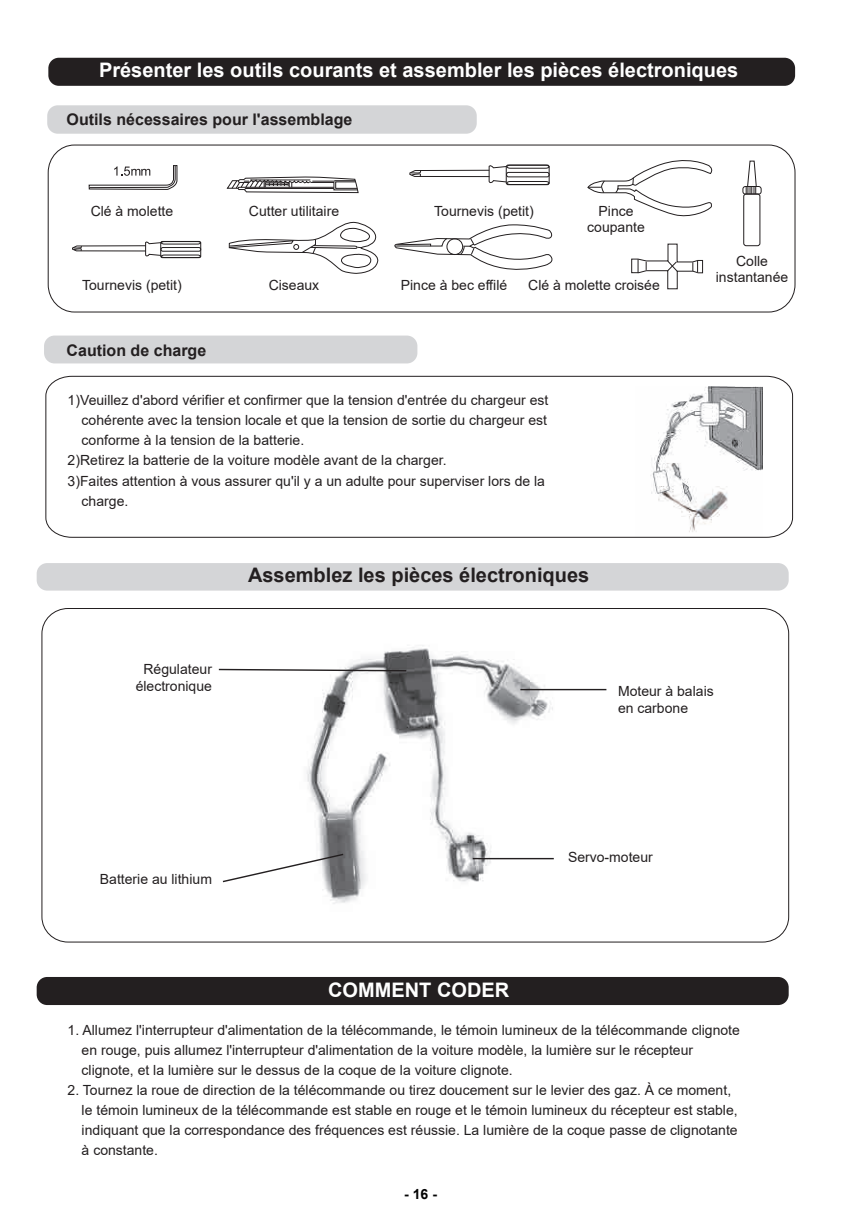
<style>
.page{position:relative;width:842px;height:1225px;background:#fff}
.page>*{position:absolute;margin:0;border:0;box-sizing:border-box;transform-origin:0 0}
.t1{font:700 20px "Arial";color:#fff}
.t2{font:700 20px "Arial";color:#231f20}
.t3{font:700 16px "Arial";color:#231f20}
.t4{font:14px/20px "Arial";color:#231f20}
.t5{font:700 14px "Arial";color:#030303}
</style>
<div class="page">
<img style="left:306px;top:645px;width:248px;height:259px">
<div style="left:37px;top:563px;width:752px;height:27px;background:#d4d5d7;border-radius:11px"></div>
<div style="left:37px;top:977px;width:752px;height:28px;background:#231f20;border-radius:11px"></div>
<hr style="left:473px;top:858px;width:81px;height:1px;background:#231f20">
<svg style="left:218px;top:668px;width:190px;height:4px"></svg>
<svg style="left:222px;top:852px;width:123px;height:31px"></svg>
<hr style="left:520px;top:689px;width:86px;height:1px;background:#231f20">
<div style="left:48px;top:58px;width:747px;height:28px;background:#231f20;border-radius:11px"></div>
<div style="left:47px;top:105px;width:430px;height:29px;background:#d4d5d7;border-radius:11px"></div>
<div style="left:48px;top:144px;width:747px;height:168px;border:1px solid #231f20;border-radius:27px"></div>
<div style="left:44px;top:335px;width:373px;height:28px;background:#d4d5d7;border-radius:11px"></div>
<svg style="left:72px;top:241px;width:130px;height:17px"></svg>
<svg style="left:226px;top:176px;width:133px;height:18px"></svg>
<svg style="left:228px;top:221px;width:151px;height:53px"></svg>
<svg style="left:394px;top:224px;width:159px;height:46px"></svg>
<svg style="left:631px;top:243px;width:72px;height:47px"></svg>
<svg style="left:409px;top:164px;width:141px;height:21px"></svg>
<svg style="left:587px;top:160px;width:126px;height:57px"></svg>
<div style="left:743px;top:193px;width:17px;height:53px;border:1px solid #231f20;border-radius:2px"></div>
<div style="left:742px;top:186px;width:20px;height:9px;border:1px solid #231f20;border-radius:3px"></div>
<svg style="left:746px;top:160px;width:11px;height:34px"></svg>
<svg style="left:88px;top:165px;width:90px;height:25px"></svg>
<svg style="left:45px;top:375px;width:748px;height:163px"></svg>
<h1 class="t1" style="left:99px;top:56px;width:641px">Présenter les outils courants et assembler les pièces électroniques</h1>
<p class="t3" style="left:67px;top:109px;width:287px">Outils nécessaires pour l'assemblage</p>
<p class="t4" style="left:91px;top:201px;width:84px">Clé à molette</p>
<p class="t4" style="left:249px;top:201px;width:92px">Cutter utilitaire</p>
<p class="t4" style="left:434px;top:201px;width:101px">Tournevis (petit)</p>
<p class="t4" style="left:587px;top:202px;width:59px;line-height:16.8px;text-align:center">Pince coupante</p>
<p class="t4" style="left:82px;top:275px;width:101px">Tournevis (petit)</p>
<p class="t4" style="left:269px;top:275px;width:52px">Ciseaux</p>
<p class="t4" style="left:401px;top:275px;width:108px">Pince à bec effilé</p>
<p class="t4" style="left:528px;top:275px;width:133px">Clé à molette croisée</p>
<p class="t3" style="left:67px;top:339px;width:141px">Caution de charge</p>
<p class="t4" style="left:68px;top:390px;width:482px">1)Veuillez d'abord vérifier et confirmer que la tension d'entrée du chargeur est</p>
<p class="t4" style="left:82px;top:410px;width:467px">cohérente avec la tension locale et que la tension de sortie du chargeur est</p>
<p class="t4" style="left:82px;top:430px;width:224px">conforme à la tension de la batterie.</p>
<p class="t4" style="left:68px;top:450px;width:380px">2)Retirez la batterie de la voiture modèle avant de la charger.</p>
<p class="t4" style="left:68px;top:470px;width:479px">3)Faites attention à vous assurer qu'il y a un adulte pour superviser lors de la</p>
<p class="t4" style="left:82px;top:490px;width:48px">charge.</p>
<h1 class="t2" style="left:248px;top:561px;width:343px">Assemblez les pièces électroniques</h1>
<p class="t4" style="left:716px;top:252px;width:74px;line-height:16.8px;text-align:center">Colle instantanée</p>
<p class="t4" style="left:136px;top:661px;width:78px;line-height:16.8px;text-align:center">Régulateur électronique</p>
<p class="t4" style="left:100px;top:869px;width:114px">Batterie au lithium</p>
<h1 class="t1" style="left:328px;top:976px;width:183px">COMMENT CODER</h1>
<p class="t4" style="left:618px;top:683px;width:97px;line-height:16.8px">Moteur à balais en carbone</p>
<p class="t4" style="left:568px;top:847px;width:86px">Servo-moteur</p>
<p class="t4" style="left:82px;top:1020px;width:660px;text-indent:-14px">1. Allumez l'interrupteur d'alimentation de la télécommande, le témoin lumineux de la télécommande clignote en rouge, puis allumez l'interrupteur d'alimentation de la voiture modèle, la lumière sur le récepteur clignote, et la lumière sur le dessus de la coque de la voiture clignote.</p>
<p class="t4" style="left:82px;top:1080px;width:658px;text-indent:-14px">2. Tournez la roue de direction de la télécommande ou tirez doucement sur le levier des gaz. À ce moment, le témoin lumineux de la télécommande est stable en rouge et le témoin lumineux du récepteur est stable, indiquant que la correspondance des fréquences est réussie. La lumière de la coque passe de clignotante à constante.</p>
<p class="t5" style="left:404px;top:1184px;width:34px">- 16 -</p>
</div>
